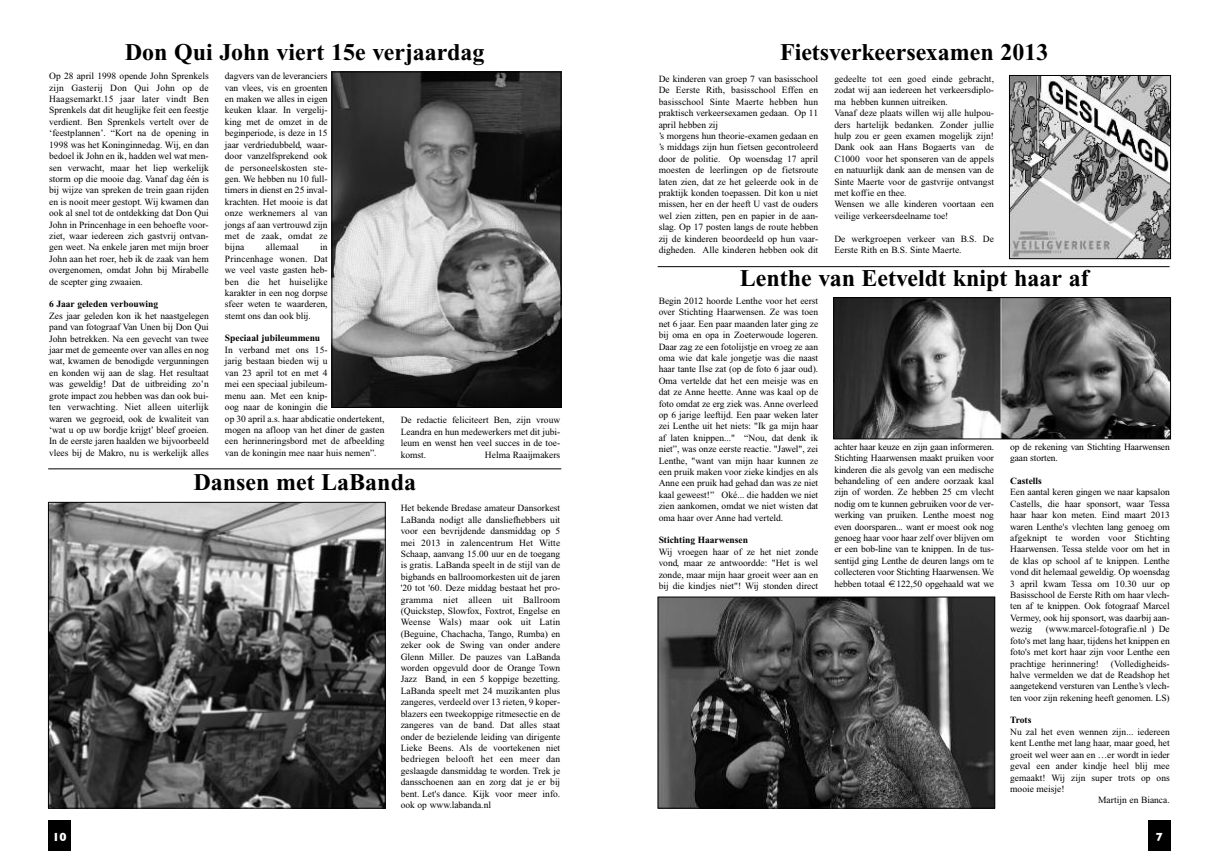
<style>
.page{position:relative;width:1219px;height:851px;background:#fff}
.page>*{position:absolute;margin:0;border:0;box-sizing:border-box;transform-origin:0 0}
.t1{font:700 24px "Times New Roman";color:#000}
.t2{font:700 12px "Gill Sans";color:#fff}
.t3{font:9.5px/11.4px "Times New Roman";color:#000;text-align:justify}
.t4{font:700 9.5px "Times New Roman";color:#000}
</style>
<div class="page">
<div style="left:1148px;top:819px;width:23px;height:31px;background:#000"></div>
<img style="left:835px;top:299px;width:334px;height:138px">
<div style="left:833px;top:297px;width:338px;height:142px;border:1px solid #000"></div>
<img style="left:660px;top:598px;width:333px;height:208px">
<div style="left:658px;top:596px;width:337px;height:212px;border:1px solid #000"></div>
<hr style="left:658px;top:266px;width:512px;height:1px;background:#000">
<img style="left:1011px;top:77px;width:158px;height:180px">
<div style="left:1009px;top:75px;width:162px;height:184px;border:1px solid #000"></div>
<div style="left:48px;top:819px;width:23px;height:31px;background:#000"></div>
<img style="left:334px;top:74px;width:225px;height:331px">
<div style="left:332px;top:72px;width:229px;height:335px;border:1px solid #000"></div>
<img style="left:50px;top:504px;width:334px;height:302px">
<div style="left:48px;top:502px;width:338px;height:306px;border:1px solid #000"></div>
<hr style="left:48px;top:468px;width:513px;height:1px;background:#000">
<h1 class="t1" style="left:125px;top:44px;width:361px">Don Qui John viert 15e verjaardag</h1>
<p class="t3" style="left:49px;top:71px;width:161px">Op 28 april 1998 opende John Sprenkels zijn Gasterij Don Qui John op de Haagsemarkt.15 jaar later vindt Ben Sprenkels dat dit heuglijke feit een feestje verdient. Ben Sprenkels vertelt over de ‘feestplannen’. “Kort na de opening in 1998 was het Koninginnedag. Wij, en dan bedoel ik John en ik, hadden wel wat men&shy;sen verwacht, maar het liep werkelijk storm op die mooie dag. Vanaf dag één is bij wijze van spreken de trein gaan rijden en is nooit meer gestopt. Wij kwamen dan ook al snel tot de ontdekking dat Don Qui John in Princenhage in een behoefte voor&shy;ziet, waar iedereen zich gastvrij ontvan&shy;gen weet. Na enkele jaren met mijn broer John aan het roer, heb ik de zaak van hem overgenomen, omdat John bij Mirabelle de scepter ging zwaaien.</p>
<p class="t4" style="left:49px;top:301px;width:111px">6 Jaar geleden verbouwing</p>
<p class="t3" style="left:49px;top:311px;width:161px">Zes jaar geleden kon ik het naastgelegen pand van fotograaf Van Unen bij Don Qui John betrekken. Na een gevecht van twee jaar met de gemeente over van alles en nog wat, kwamen de benodigde vergunningen en konden wij aan de slag. Het resultaat was geweldig! Dat de uitbreiding zo’n grote impact zou hebben was dan ook bui&shy;ten verwachting. Niet alleen uiterlijk waren we gegroeid, ook de kwaliteit van ‘wat u op uw bordje krijgt’ bleef groeien.<br>In de eerste jaren haalden we bijvoorbeeld vlees bij de Makro, nu is werkelijk alles</p>
<p class="t3" style="left:225px;top:71px;width:104px">dagvers van de leveranciers van vlees, vis en groenten en maken we alles in eigen keuken klaar. In vergelij&shy;king met de omzet in de beginperiode, is deze in 15 jaar verdriedubbeld, waar&shy;door vanzelfsprekend ook de personeelskosten ste&shy;gen. We hebben nu 10 full&shy;timers in dienst en 25 inval&shy;krachten. Het mooie is dat onze werknemers al van jongs af aan vertrouwd zijn met de zaak, omdat ze bijna</p>
<p class="t3" style="left:225px;top:242px;width:104px;text-indent:95px">in Princenhage wonen. Dat we veel vaste gasten heb&shy;ben die het huiselijke karakter in een nog dorpse sfeer weten te waarderen, stemt ons dan ook blij.</p>
<p class="t4" style="left:225px;top:335px;width:97px">Speciaal jubileummenu</p>
<p class="t3" style="left:225px;top:345px;width:161px;text-align:left">In verband met ons 15-<br>jarig bestaan bieden wij u<br>van 23 april tot en met 4<br>mei een speciaal jubileum-<br>menu aan. Met een knip-<br>oog naar de koningin die<br>op 30 april a.s. haar abdicatie ondertekent, mogen na afloop van het diner de gasten een herinneringsbord met de afbeelding van de koningin mee naar huis nemen”.</p>
<p class="t3" style="left:266px;top:242px;width:35px">allemaal</p>
<p class="t3" style="left:401px;top:415px;width:161px">De redactie feliciteert Ben, zijn vrouw Leandra en hun medewerkers met dit jubi&shy;leum en wenst hen veel succes in de toe&shy;komst.</p>
<p class="t3" style="left:485px;top:449px;width:77px">Helma Raaijmakers</p>
<p class="t2" style="left:52px;top:829px;width:16px">10</p>
<h1 class="t1" style="left:193px;top:474px;width:224px">Dansen met LaBanda</h1>
<p class="t3" style="left:401px;top:503px;width:161px">Het bekende Bredase amateur Dansorkest LaBanda nodigt alle dansliefhebbers uit voor een bevrijdende dansmiddag op 5 mei 2013 in zalencentrum Het Witte Schaap, aanvang 15.00 uur en de toegang is gratis. LaBanda speelt in de stijl van de bigbands en ballroomorkesten uit de jaren '20 tot '60. Deze middag bestaat het pro&shy;gramma niet alleen uit Ballroom (Quickstep, Slowfox, Foxtrot, Engelse en Weense Wals) maar ook uit Latin (Beguine, Chachacha, Tango, Rumba) en zeker ook de Swing van onder andere Glenn Miller. De pauzes van LaBanda worden opgevuld door de Orange Town Jazz Band, in een 5 koppige bezetting.<br>LaBanda speelt met 24 muzikanten plus zangeres, verdeeld over 13 rieten, 9 koper&shy;blazers een tweekoppige ritmesectie en de zangeres van de band. Dat alles staat onder de bezielende leiding van dirigente Lieke Beens. Als de voortekenen niet bedriegen belooft het een meer dan geslaagde dansmiddag te worden. Trek je dansschoenen aan en zorg dat je er bij bent. Let's dance. Kijk voor meer info. ook op www.labanda.nl</p>
<h1 class="t1" style="left:780px;top:44px;width:270px">Fietsverkeersexamen 2013</h1>
<p class="t3" style="left:659px;top:74px;width:161px;text-align:left">De kinderen van groep 7 van basisschool De Eerste Rith, basisschool Effen en basisschool Sinte Maerte hebben hun praktisch verkeersexamen gedaan. Op 11 april hebben zij<br>’s morgens hun theorie-examen gedaan en ’s middags zijn hun fietsen gecontroleerd door de politie. Op woensdag 17 april moesten de leerlingen op de fietsroute laten zien, dat ze het geleerde ook in de praktijk konden toepassen. Dit kon u niet missen, her en der heeft U vast de ouders wel zien zitten, pen en papier in de aan&shy;slag. Op 17 posten langs de route hebben zij de kinderen beoordeeld op hun vaar&shy;digheden. Alle kinderen hebben ook dit</p>
<p class="t3" style="left:834px;top:74px;width:161px;text-align:left">gedeelte tot een goed einde gebracht, zodat wij aan iedereen het verkeersdiplo&shy;ma hebben kunnen uitreiken.<br>Vanaf deze plaats willen wij alle hulpou&shy;ders hartelijk bedanken. Zonder jullie hulp zou er geen examen mogelijk zijn!<br>Dank ook aan Hans Bogaerts van de C1000 voor het sponseren van de appels en natuurlijk dank aan de mensen van de Sinte Maerte voor de gastvrije ontvangst met koffie en thee.<br>Wensen we alle kinderen voortaan een veilige verkeersdeelname toe!</p>
<p class="t3" style="left:834px;top:233px;width:161px">De werkgroepen verkeer van B.S. De<br>Eerste Rith en B.S. Sinte Maerte.</p>
<h1 class="t1" style="left:740px;top:270px;width:350px">Lenthe van Eetveldt knipt haar af</h1>
<p class="t3" style="left:659px;top:296px;width:161px">Begin 2012 hoorde Lenthe voor het eerst over Stichting Haarwensen. Ze was toen net 6 jaar. Een paar maanden later ging ze bij oma en opa in Zoeterwoude logeren.<br>Daar zag ze een fotolijstje en vroeg ze aan oma wie dat kale jongetje was die naast haar tante Ilse zat (op de foto 6 jaar oud).<br>Oma vertelde dat het een meisje was en dat ze Anne heette. Anne was kaal op de foto omdat ze erg ziek was. Anne overleed op 6 jarige leeftijd. Een paar weken later zei Lenthe uit het niets: "Ik ga mijn haar af laten knippen..." “Nou, dat denk ik niet”, was onze eerste reactie. "Jawel", zei Lenthe, "want van mijn haar kunnen ze een pruik maken voor zieke kindjes en als Anne een pruik had gehad dan was ze niet kaal geweest!” Oké... die hadden we niet zien aankomen, omdat we niet wisten dat oma haar over Anne had verteld.</p>
<p class="t4" style="left:659px;top:537px;width:91px">Stichting Haarwensen</p>
<p class="t3" style="left:659px;top:547px;width:161px">Wij vroegen haar of ze het niet zonde vond, maar ze antwoordde: "Het is wel zonde, maar mijn haar groeit weer aan en bij die kindjes niet"! Wij stonden direct</p>
<p class="t3" style="left:834px;top:441px;width:161px">achter haar keuze en zijn gaan informeren.<br>Stichting Haarwensen maakt pruiken voor kinderen die als gevolg van een medische behandeling of een andere oorzaak kaal zijn of worden. Ze hebben 25 cm vlecht nodig om te kunnen gebruiken voor de ver&shy;werking van pruiken. Lenthe moest nog even doorsparen... want er moest ook nog genoeg haar voor haar zelf over blijven om er een bob-line van te knippen. In de tus&shy;sentijd ging Lenthe de deuren langs om te collecteren voor Stichting Haarwensen. We hebben totaal 122,50 opgehaald wat we</p>
<p class="t3" style="left:1010px;top:441px;width:161px">op de rekening van Stichting Haarwensen gaan storten.</p>
<p class="t4" style="left:1010px;top:477px;width:33px">Castells</p>
<p class="t3" style="left:1010px;top:487px;width:161px">Een aantal keren gingen we naar kapsalon Castells, die haar sponsort, waar Tessa haar haar kon meten. Eind maart 2013 waren Lenthe's vlechten lang genoeg om afgeknipt te worden voor Stichting Haarwensen. Tessa stelde voor om het in de klas op school af te knippen. Lenthe vond dit helemaal geweldig. Op woensdag 3 april kwam Tessa om 10.30 uur op Basisschool de Eerste Rith om haar vlech&shy;ten af te knippen. Ook fotograaf Marcel Vermey, ook hij sponsort, was daarbij aan&shy;wezig</p>
<p class="t3" style="left:1010px;top:624px;width:161px;text-indent:36px">(www.marcel-fotografie.nl ) De foto's met lang haar, tijdens het knippen en foto's met kort haar zijn voor Lenthe een prachtige herinnering! (Volledigheids&shy;halve vermelden we dat de Readshop het aangetekend versturen van Lenthe’s vlech&shy;ten voor zijn rekening heeft genomen. LS)</p>
<p class="t4" style="left:1010px;top:717px;width:23px">Trots</p>
<p class="t3" style="left:1010px;top:726px;width:161px">Nu zal het even wennen zijn... iedereen</p>
<p class="t3" style="left:1010px;top:738px;width:161px">kent Lenthe met lang haar, maar goed, het</p>
<p class="t3" style="left:1010px;top:749px;width:161px">groeit wel weer aan en …er wordt in ieder</p>
<p class="t3" style="left:1010px;top:761px;width:161px">geval een ander kindje heel blij mee</p>
<p class="t3" style="left:1010px;top:772px;width:161px">gemaakt! Wij zijn super trots op ons</p>
<p class="t3" style="left:1010px;top:783px;width:56px">mooie meisje!</p>
<p class="t3" style="left:1098px;top:795px;width:73px">Martijn en Bianca.</p>
<p class="t2" style="left:1156px;top:829px;width:9px">7</p>
</div>
